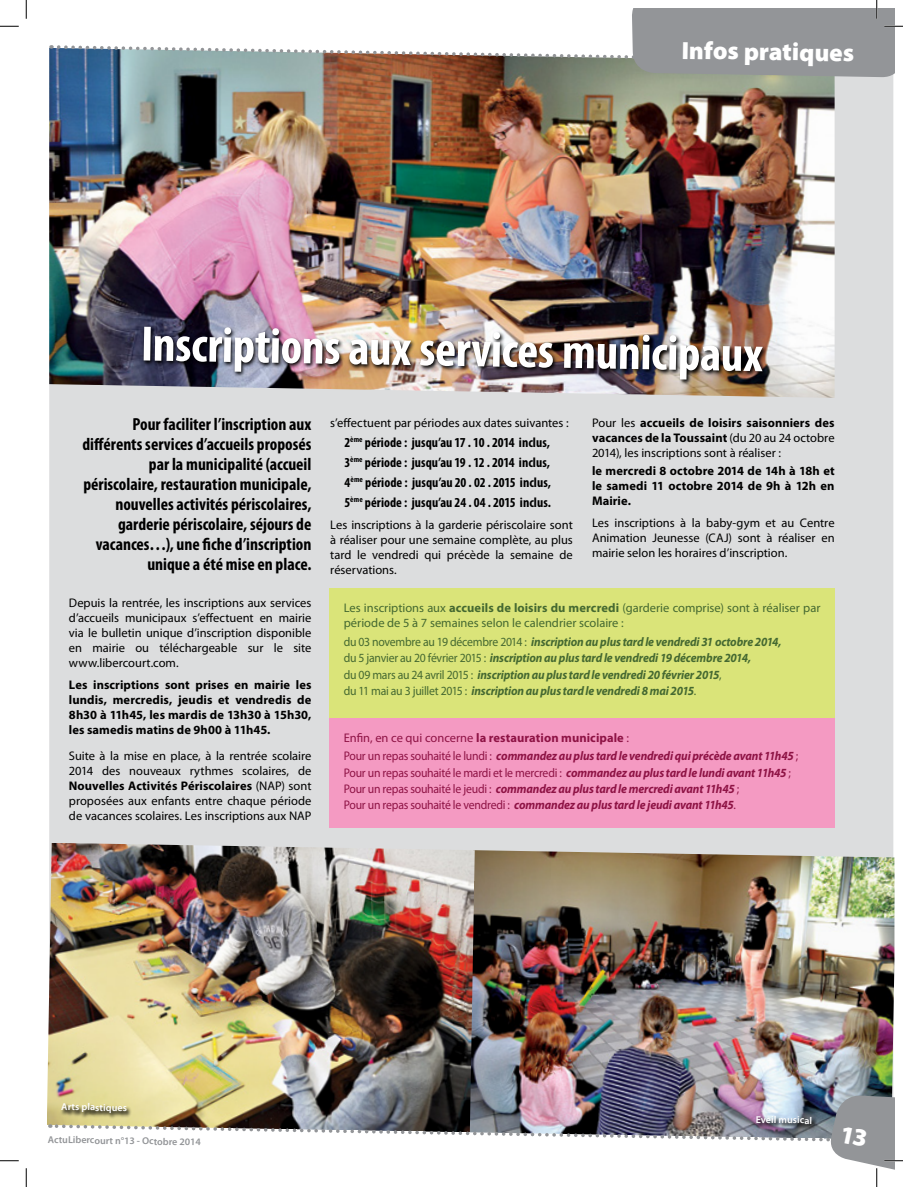
<style>
.page{position:relative;width:903px;height:1187px;background:#fff}
.page>*{position:absolute;margin:0;border:0;box-sizing:border-box;transform-origin:0 0}
.t1{font:700 condensed 50px "Myriad Pro";color:#fff}
.t2{font:900 25px "Myriad Pro";color:#fff}
.t3{font:700 condensed 17.5px/20px "Myriad Pro";color:#000;text-align:right}
.t4{font:700 condensed 13.75px/20px "Myriad Pro";letter-spacing:.005em;color:#000;text-align:justify}
.t5{font:12.5px/15px "Myriad Pro";color:#000;text-align:justify}
.t6{font:italic 700 12.5px/16.4px "Myriad Pro";letter-spacing:-.015em;color:#456931;scale:.94 1}
.t7{font:italic 700 12.5px/16.4px "Myriad Pro";letter-spacing:-.015em;color:#8e1345;scale:.94 1}
.t8{font:700 12.5px/15px "Myriad Pro";letter-spacing:.005em;color:#000;text-align:justify}
.t9{font:12.5px/15px "Myriad Pro";color:#456931}
.t10{font:12.5px/18.5px "Myriad Pro";color:#8e1345}
.t11{font:600 10px "Myriad Pro";color:#939598}
.t12{font:600 10px "Myriad Pro";color:#fff}
.s1{font-weight:700}
.s2{font-weight:400;font-style:normal}
.s3{font-weight:700;font-style:italic}
</style>
<div class="page">
<div style="left:49px;top:77px;width:844px;height:773px;background:#dcddde"></div>
<img style="left:475px;top:850px;width:419px;height:244px">
<img style="left:47px;top:842px;width:428px;height:286px">
<img style="left:49px;top:48px;width:786px;height:350px">
<img style="left:141px;top:325px;width:627px;height:60px">
<div style="left:329px;top:589px;width:506px;height:129px;background:#dae479"></div>
<div style="left:329px;top:718px;width:506px;height:109px;background:#f49ac2"></div>
<svg style="left:0;top:25px;width:19px;height:2px"></svg>
<svg style="left:0;top:1160px;width:19px;height:1px"></svg>
<svg style="left:25px;top:0;width:2px;height:19px"></svg>
<svg style="left:25px;top:1168px;width:2px;height:18px"></svg>
<svg style="left:51px;top:0;width:852px;height:77px"></svg>
<img style="left:50px;top:1094px;width:853px;height:92px">
<h2 class="t2" style="left:682px;top:33px;width:174px;rotate:1deg">Infos pratiques</h2>
<h1 class="t1" style="left:142px;top:312px;width:624px;rotate:1deg">Inscriptions aux services municipaux</h1>
<p class="t3" style="left:82px;top:414px;width:230px">Pour faciliter l’inscription aux différents services d’accueils proposés par la municipalité (accueil périscolaire, restauration municipale, nouvelles activités périscolaires, garderie périscolaire, séjours de vacances…), une fiche d’inscription unique a été mise en place.</p>
<p class="t5" style="left:69px;top:595px;width:244px">Depuis la rentrée, les inscriptions aux services d’accueils municipaux s’effectuent en mairie via le bulletin unique d’inscription disponible en mairie ou téléchargeable sur le site www.libercourt.com.</p>
<p class="t8" style="left:69px;top:676px;width:244px">Les inscriptions sont prises en mairie les lundis, mercredis, jeudis et vendredis de 8h30 à 11h45, les mardis de 13h30 à 15h30, les samedis matins de 9h00 à 11h45.</p>
<p class="t5" style="left:69px;top:747px;width:244px">Suite à la mise en place, à la rentrée scolaire 2014 des nouveaux rythmes scolaires, de <span class="s1">Nouvelles Activités Périscolaires</span> (NAP) sont proposées aux enfants entre chaque période de vacances scolaires. Les inscriptions aux NAP</p>
<p class="t5" style="left:330px;top:415px;width:240px">s’effectuent par périodes aux dates suivantes :</p>
<p class="t4" style="left:344px;top:432px;width:208px">2<sup>ème</sup> période : jusqu’au 17 . 10 . 2014 inclus, 3<sup>ème</sup> période : jusqu’au 19 . 12 . 2014 inclus, 4<sup>ème</sup> période : jusqu’au 20 . 02 . 2015 inclus, 5<sup>ème</sup> période : jusqu’au 24 . 04 . 2015 inclus.</p>
<p class="t5" style="left:330px;top:517px;width:244px">Les inscriptions à la garderie périscolaire sont à réaliser pour une semaine complète, au plus tard le vendredi qui précède la semaine de réservations.</p>
<p class="t5" style="left:592px;top:415px;width:244px">Pour les <span class="s1">accueils de loisirs saisonniers des vacances de la Toussaint</span> (du 20 au 24 octobre 2014), les inscriptions sont à réaliser :</p>
<p class="t8" style="left:592px;top:463px;width:244px">le mercredi 8 octobre 2014 de 14h à 18h et le samedi 11 octobre 2014 de 9h à 12h en Mairie.</p>
<p class="t5" style="left:592px;top:515px;width:244px">Les inscriptions à la baby-gym et au Centre Animation Jeunesse (CAJ) sont à réaliser en mairie selon les horaires d’inscription.</p>
<p class="t9" style="left:344px;top:600px;width:478px">Les inscriptions aux <span class="s1">accueils de loisirs du mercredi</span> (garderie comprise) sont à réaliser par période de 5 à 7 semaines selon le calendrier scolaire :</p>
<p class="t6" style="left:344px;top:633px;width:467px"><span class="s2">du 03 novembre au 19 décembre 2014 :</span> inscription au plus tard le vendredi 31 octobre 2014, <span class="s2">du 5 janvier au 20 février 2015 :</span> inscription au plus tard le vendredi 19 décembre 2014,<br><span class="s2">du 09 mars au 24 avril 2015 :</span> inscription au plus tard le vendredi 20 février 2015<span class="s2">,<br>du 11 mai au 3 juillet 2015 :</span> inscription au plus tard le vendredi 8 mai 2015<span class="s2">.</span></p>
<p class="t10" style="left:344px;top:728px;width:456px">Enfin, en ce qui concerne <span class="s1">la restauration municipale</span> :<br>Pour un repas souhaité le lundi : <span class="s3">commandez au plus tard le vendredi qui précède avant 11h45</span> ;</p>
<p class="t7" style="left:344px;top:763px;width:477px"><span class="s2">Pour un repas souhaité le mardi et le mercredi :</span> commandez au plus tard le lundi avant 11h45 <span class="s2">;<br>Pour un repas souhaité le jeudi :</span> commandez au plus tard le mercredi avant 11h45 <span class="s2">;<br>Pour un repas souhaité le vendredi :</span> commandez au plus tard le jeudi avant 11h45<span class="s2">.</span></p>
<p class="t12" style="left:61px;top:1100px;width:67px;rotate:1deg">Arts plastiques</p>
<p class="t11" style="left:48px;top:1132px;width:155px;rotate:1deg">ActuLibercourt n°13 - Octobre 2014</p>
<p class="t12" style="left:756px;top:1112px;width:58px;rotate:1deg">Eveil musical</p>
</div>
